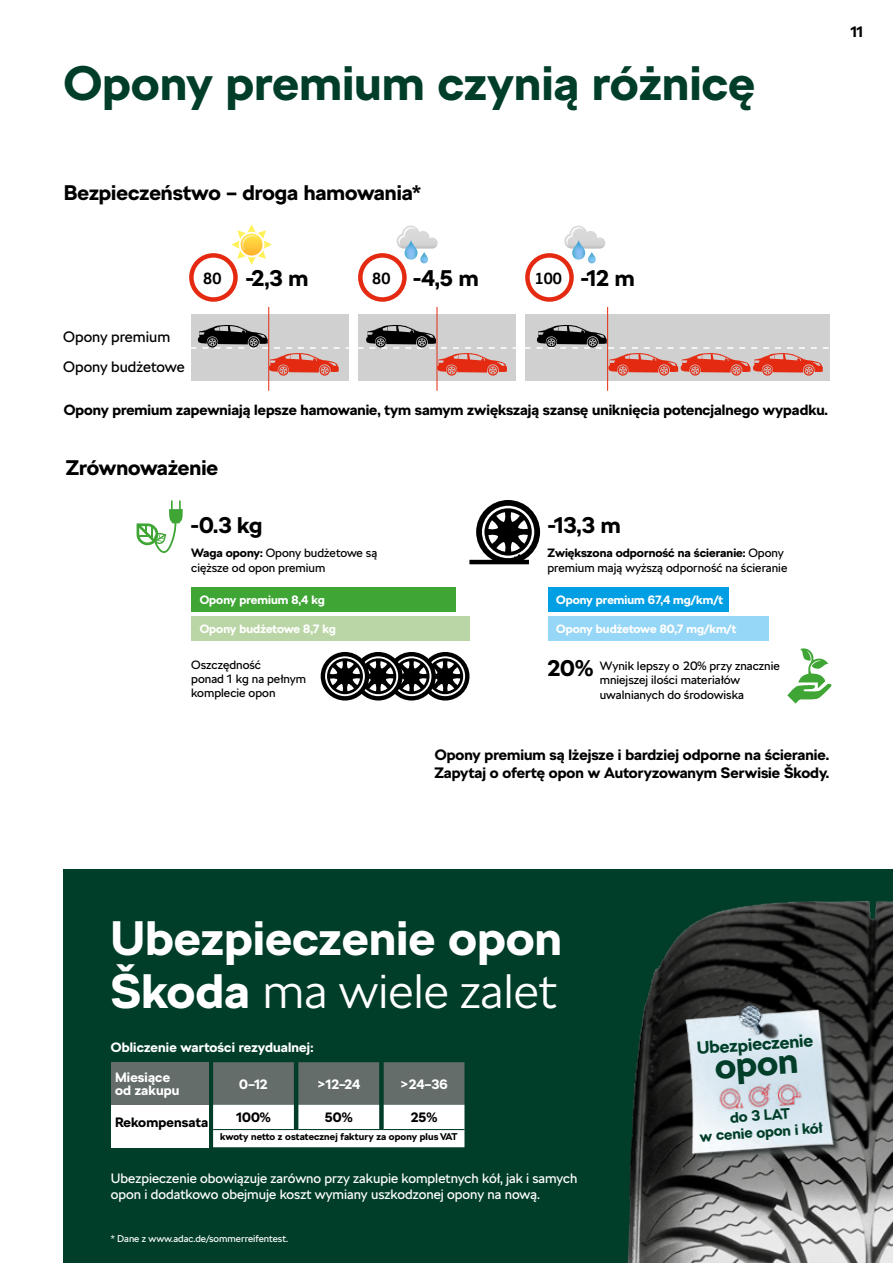
<style>
.page{position:relative;width:893px;height:1263px;background:#fff}
.page>*{position:absolute;margin:0;border:0;box-sizing:border-box;transform-origin:0 0}
.t1{font:700 48px/52.8px "SKODA Next";letter-spacing:.01em;color:#fff}
.t2{font:700 48px "SKODA Next";letter-spacing:.01em;color:#003e29}
.t3{font:700 35.7px "SKODA Next";color:#003e29}
.t4{font:700 22.5px "SKODA Next";letter-spacing:-.005em;color:#000}
.t5{font:700 21px "SKODA Next";color:#000}
.t6{font:700 17.55px "SKODA Next";color:#003e29}
.t7{font:700 15px/18px "SKODA Next";color:#000}
.t8{font:15px/30px "SKODA Next";color:#000}
.t9{font:700 14.85px/16.8px "SKODA Next";color:#003e29;text-align:center}
.t10{font:700 14.7px "SKODA Next";color:#000}
.t11{font:13.5px/16.2px "SKODA Next";color:#fff}
.t12{font:700 13.5px/13.5px "SKODA Next";letter-spacing:.01em;color:#fff}
.t13{font:700 13.5px "SKODA Next";letter-spacing:.01em;color:#000}
.t14{font:12px/14.4px "SKODA Next";color:#000}
.t15{font:700 12px "SKODA Next";color:#fff}
.t16{font:700 9.75px "SKODA Next";letter-spacing:.01em;color:#000}
.t17{font:9.75px "SKODA Next";color:#fff}
.s1{font-family:"VW Text";font-size:16.5px}
.s2{font-weight:700}
.s3{font-weight:300}
</style>
<div class="page">
<div style="left:191px;top:315px;width:158px;height:66px;background:#d0d0d0"></div>
<div style="left:358px;top:315px;width:158px;height:66px;background:#d0d0d0"></div>
<div style="left:526px;top:315px;width:304px;height:66px;background:#d0d0d0"></div>
<hr style="left:607px;top:307px;width:1px;height:84px;background:#e52a12">
<hr style="left:437px;top:307px;width:1px;height:84px;background:#e52a12">
<svg style="left:191px;top:325px;width:638px;height:51px"></svg>
<hr style="left:268px;top:307px;width:1px;height:84px;background:#e52a12">
<div style="left:189px;top:253px;width:49px;height:49px;border:4px solid #e52a12;border-radius:50%"></div>
<svg style="left:360px;top:255px;width:44px;height:44px"></svg>
<div style="left:358px;top:253px;width:49px;height:49px;border:4px solid #e52a12;border-radius:50%"></div>
<div style="left:525px;top:253px;width:49px;height:49px;border:4px solid #e52a12;border-radius:50%"></div>
<svg style="left:231px;top:224px;width:41px;height:41px"></svg>
<img style="left:242px;top:235px;width:17px;height:17px">
<img style="left:397px;top:226px;width:41px;height:23px">
<svg style="left:399px;top:227px;width:17px;height:19px"></svg>
<img style="left:404px;top:240px;width:13px;height:20px">
<svg style="left:420px;top:252px;width:8px;height:11px"></svg>
<img style="left:564px;top:226px;width:41px;height:23px">
<svg style="left:566px;top:227px;width:18px;height:19px"></svg>
<img style="left:572px;top:240px;width:13px;height:20px">
<svg style="left:588px;top:252px;width:8px;height:11px"></svg>
<svg style="left:137px;top:500px;width:46px;height:53px"></svg>
<div style="left:191px;top:587px;width:264px;height:25px;background:#3fa535"></div>
<div style="left:191px;top:616px;width:279px;height:25px;background:#bbd6a6"></div>
<div style="left:548px;top:587px;width:180px;height:25px;background:#009fe3"></div>
<div style="left:548px;top:616px;width:220px;height:25px;background:#96d6f7"></div>
<svg style="left:787px;top:648px;width:45px;height:56px"></svg>
<svg style="left:321px;top:652px;width:148px;height:48px"></svg>
<hr style="left:469px;top:560px;width:60px;height:4px;background:#000">
<svg style="left:476px;top:500px;width:64px;height:60px"></svg>
<div style="left:64px;top:869px;width:829px;height:394px;background:#003e29"></div>
<img style="left:627px;top:900px;width:266px;height:363px">
<div style="left:688px;top:1012px;width:158px;height:153px;background:#656d6b;opacity:.75"></div>
<img style="left:686px;top:1010px;width:154px;height:151px">
<img style="left:734px;top:994px;width:48px;height:49px">
<img style="left:704px;top:1054px;width:114px;height:85px">
<div style="left:111px;top:1062px;width:98px;height:43px;background:#656d6b"></div>
<div style="left:111px;top:1105px;width:98px;height:42px;background:#fff"></div>
<svg style="left:213px;top:1062px;width:251px;height:85px"></svg>
<hr style="left:384px;top:1129px;width:80px;height:1px;background:#003e29">
<h1 class="t2" style="left:64px;top:54px;width:693px">Opony premium czynią różnicę</h1>
<p class="t7" style="left:850px;top:23px;width:14px">11</p>
<h3 class="t5" style="left:64px;top:180px;width:359px">Bezpieczeństwo – droga hamowania*</h3>
<p class="t8" style="left:63px;top:322px;width:123px">Opony premium<br>Opony budżetowe</p>
<h3 class="t4" style="left:203px;top:265px;width:107px"><span class="s1">80</span> -2,3 m</h3>
<h3 class="t4" style="left:372px;top:265px;width:108px"><span class="s1">80</span> -4,5 m</h3>
<h3 class="t4" style="left:535px;top:265px;width:102px"><span class="s1">100</span> -12 m</h3>
<p class="t10" style="left:64px;top:401px;width:766px">Opony premium zapewniają lepsze hamowanie, tym samym zwiększają szansę uniknięcia potencjalnego wypadku.</p>
<h3 class="t5" style="left:66px;top:455px;width:154px">Zrównoważenie</h3>
<h3 class="t4" style="left:190px;top:511px;width:73px">-0.3 kg</h3>
<h3 class="t4" style="left:548px;top:511px;width:74px">-13,3 m</h3>
<p class="t14" style="left:191px;top:546px;width:188px"><span class="s2">Waga opony:</span> Opony budżetowe są cięższe od opon premium</p>
<p class="t14" style="left:547px;top:546px;width:241px"><span class="s2">Zwiększona odporność na ścieranie:</span> Opony premium mają wyższą odporność na ścieranie</p>
<p class="t15" style="left:200px;top:593px;width:127px">Opony premium 8,4 kg</p>
<p class="t15" style="left:200px;top:622px;width:138px">Opony budżetowe 8,7 kg</p>
<p class="t15" style="left:556px;top:593px;width:169px">Opony premium 67,4 mg/km/t</p>
<p class="t15" style="left:556px;top:622px;width:182px">Opony budżetowe 80,7 mg/km/t</p>
<p class="t14" style="left:191px;top:657px;width:117px">Oszczędność<br>ponad 1 kg na pełnym komplecie opon</p>
<h3 class="t4" style="left:547px;top:655px;width:47px">20%</h3>
<p class="t14" style="left:600px;top:659px;width:182px">Wynik lepszy o 20% przy znacznie mniejszej ilości materiałów uwalnianych do środowiska</p>
<p class="t7" style="left:434px;top:745px;width:396px">Opony premium są lżejsze i bardziej odporne na ścieranie.<br>Zapytaj o ofertę opon w Autoryzowanym Serwisie Škody.</p>
<h1 class="t1" style="left:111px;top:912px;width:453px">Ubezpieczenie opon<br>Škoda <span class="s3">ma wiele zalet</span></h1>
<p class="t12" style="left:111px;top:1040px;width:204px">Obliczenie wartości rezydualnej:</p>
<p class="t12" style="left:115px;top:1070px;width:66px">Miesiące od zakupu</p>
<p class="t12" style="left:239px;top:1077px;width:30px">0–12</p>
<p class="t12" style="left:317px;top:1077px;width:44px">&gt;12–24</p>
<p class="t12" style="left:401px;top:1077px;width:49px">&gt;24–36</p>
<p class="t13" style="left:115px;top:1114px;width:95px">Rekompensata</p>
<p class="t13" style="left:236px;top:1109px;width:36px">100%</p>
<p class="t13" style="left:325px;top:1109px;width:29px">50%</p>
<p class="t13" style="left:411px;top:1109px;width:28px">25%</p>
<p class="t16" style="left:220px;top:1131px;width:239px">kwoty netto z ostatecznej faktury za opony plus VAT</p>
<p class="t11" style="left:111px;top:1170px;width:468px">Ubezpieczenie obowiązuje zarówno przy zakupie kompletnych kół, jak i samych opon i dodatkowo obejmuje koszt wymiany uszkodzonej opony na nową.</p>
<p class="t17" style="left:111px;top:1232px;width:179px">* Dane z www.adac.de/sommerreifentest.</p>
<h3 class="t6" style="left:696px;top:1038px;width:118px;rotate:-4deg">Ubezpieczenie</h3>
<h2 class="t3" style="left:713px;top:1045px;width:85px;rotate:-4deg">opon</h2>
<p class="t9" style="left:698px;top:1111px;width:124px;rotate:-4deg">do 3 LAT<br>w cenie opon i kół</p>
</div>
